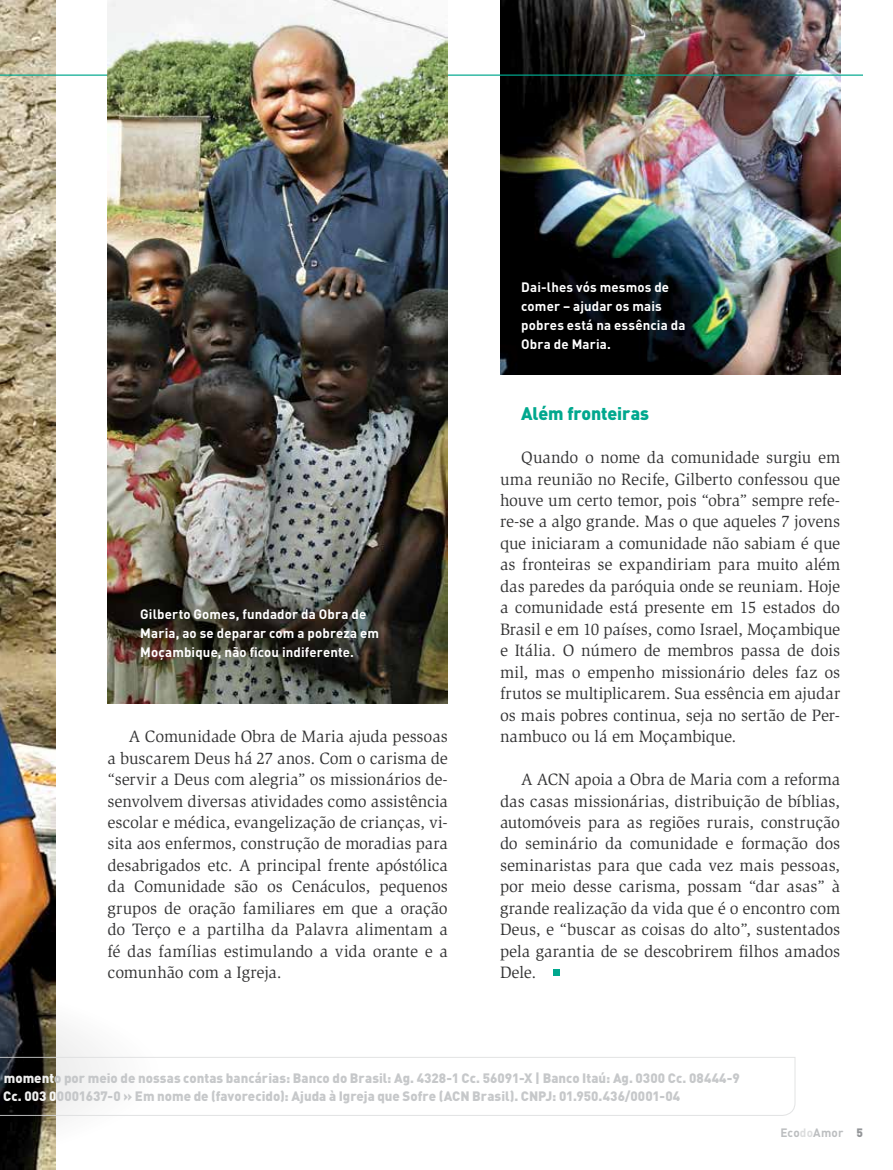
<style>
.page{position:relative;width:893px;height:1170px;background:#fff}
.page>*{position:absolute;margin:0;border:0;box-sizing:border-box;transform-origin:0 0}
.t1{font:900 18px "DIN Pro";letter-spacing:-.01em;color:#00a88e}
.t2{font:16.95px/21.5px "Slimbach Std";letter-spacing:-.005em;color:#333334;text-align:justify}
.t3{font:900 13.5px/18px "DIN Pro";color:#c2c4c6}
.t4{font:700 13.5px/18.9px "DIN Pro";letter-spacing:.01em;color:#fff}
.t5{font:700 12px "DIN Pro";letter-spacing:.015em;color:#bcbec0}
.s1{color:#fff}
.s2{color:#dcddde}
.s3{font-weight:900;color:#939598}
</style>
<div class="page">
<img style="left:500px;top:0;width:340px;height:374px">
<img style="left:0;top:0;width:55px;height:952px">
<svg style="left:0;top:952px;width:94px;height:217px"></svg>
<svg style="left:0;top:84px;width:47px;height:289px;background:#b5a98d"></svg>
<hr style="left:0;top:74px;width:863px;height:2px;background:#00a88e">
<svg style="left:554px;top:969px;width:6px;height:6px"></svg>
<svg style="left:0;top:1056px;width:796px;height:60px"></svg>
<img style="left:108px;top:0;width:340px;height:703px">
<p class="t4" style="left:140px;top:603px;width:240px">Gilberto Gomes, fundador da Obra de<br>Maria, ao se deparar com a pobreza em<br>Moçambique, não ficou indiferente.</p>
<p class="t2" style="left:108px;top:725px;width:342px;text-indent:21px">A Comunidade Obra de Maria ajuda pessoas a buscarem Deus há 27 anos. Com o carisma de “servir a Deus com alegria” os missionários de&shy;senvolvem diversas atividades como assistência escolar e médica, evangelização de crianças, vi&shy;sita aos enfermos, construção de moradias para desabrigados etc. A principal frente apóstólica da Comunidade são os Cenáculos, pequenos grupos de oração familiares em que a oração do Terço e a partilha da Palavra alimentam a fé das famílias estimulando a vida orante e a comunhão com a Igreja.</p>
<p class="t4" style="left:521px;top:277px;width:166px">Dai-lhes vós mesmos de comer – ajudar os mais pobres está na essência da<br>Obra de Maria.</p>
<p class="t1" style="left:521px;top:401px;width:129px">Além fronteiras</p>
<p class="t2" style="left:500px;top:447px;width:342px;text-indent:21px">Quando o nome da comunidade surgiu em uma reunião no Recife, Gilberto confessou que houve um certo temor, pois “obra” sempre refe&shy;re-se a algo grande. Mas o que aqueles 7 jovens que iniciaram a comunidade não sabiam é que as fronteiras se expandiriam para muito além das paredes da paróquia onde se reuniam. Hoje a comunidade está presente em 15 estados do Brasil e em 10 países, como Israel, Moçambique e Itália. O número de membros passa de dois mil, mas o empenho missionário deles faz os frutos se multiplicarem. Sua essência em ajudar os mais pobres continua, seja no sertão de Per&shy;nambuco ou lá em Moçambique.</p>
<p class="t2" style="left:500px;top:768px;width:342px;text-indent:21px">A ACN apoia a Obra de Maria com a reforma das casas missionárias, distribuição de bíblias, automóveis para as regiões rurais, construção do seminário da comunidade e formação dos seminaristas para que cada vez mais pessoas, por meio desse carisma, possam “dar asas” à grande realização da vida que é o encontro com Deus, e “buscar as coisas do alto”, sustentados pela garantia de se descobrirem filhos amados Dele.</p>
<p class="t3" style="left:3px;top:1068px;width:738px"><span class="s1">moment</span>o por meio de nossas contas bancárias: Banco do Brasil: Ag. 4328-1 Cc. 56091-X | Banco Itaú: Ag. 0300 Cc. 08444-9<br><span class="s1">Cc. 003 0</span>0001637-0 » Em nome de (favorecido): Ajuda à Igreja que Sofre (ACN Brasil). CNPJ: 01.950.436/0001-04</p>
<p class="t5" style="left:780px;top:1123px;width:84px">Eco<span class="s2">do</span>Amor <span class="s3">5</span></p>
</div>
